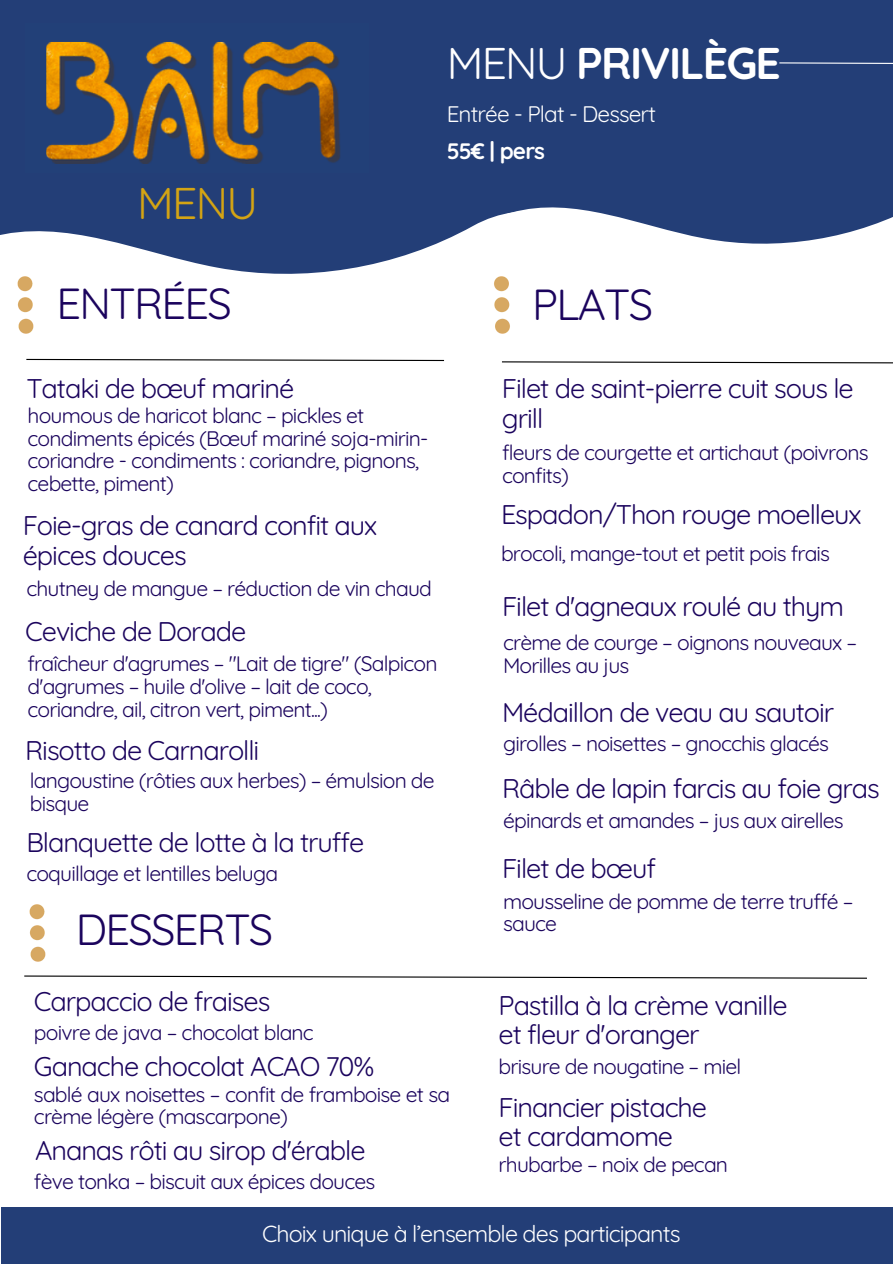
<style>
.page{position:relative;width:893px;height:1264px;background:#fff}
.page>*{position:absolute;margin:0;border:0;box-sizing:border-box;transform-origin:0 0}
.t1{font:700 44.4px "Quicksand";letter-spacing:-.04em;color:#fff}
.t2{font:44.4px "Quicksand";color:#d4a414}
.t3{font:43.5px "Quicksand";letter-spacing:-.04em;color:#1b045d}
.t4{font:27px/29.2px "Quicksand";letter-spacing:-.04em;color:#1b045d}
.t5{font:23.25px "Quicksand";letter-spacing:-.04em;color:#fff}
.t6{font:22.5px "Quicksand";letter-spacing:-.04em;color:#fff}
.t7{font:700 22.5px "Quicksand";letter-spacing:-.04em;color:#fff}
.t8{font:21px/22.8px "Quicksand";letter-spacing:-.04em;color:#1b045d}
.s1{font-weight:400}
</style>
<div class="page">
<svg style="left:0;top:0;width:892px;height:362px;fill:#233e77"></svg>
<svg style="left:778px;top:62px;width:114px;height:3px"></svg>
<svg style="left:89px;top:358px;width:349px;height:3px"></svg>
<svg style="left:101px;top:975px;width:766px;height:4px"></svg>
<svg style="left:566px;top:361px;width:326px;height:3px"></svg>
<img style="left:0;top:241px;width:89px;height:121px">
<img style="left:24px;top:904px;width:77px;height:73px">
<img style="left:438px;top:241px;width:128px;height:122px">
<div style="left:1px;top:1207px;width:891px;height:56px;background:#233e77"></div>
<p class="t1" style="left:446px;top:35px;width:336px"><span class="s1">MENU</span> PRIVILÈGE</p>
<p class="t6" style="left:446px;top:100px;width:211px">Entrée - Plat - Dessert</p>
<h1 class="t2" style="left:137px;top:174px;width:122px">MENU</h1>
<h3 class="t7" style="left:446px;top:136px;width:100px">55€ | pers</h3>
<p class="t3" style="left:57px;top:275px;width:177px">ENTRÉES</p>
<h2 class="t4" style="left:26px;top:373px;width:260px">Tataki de bœuf mariné</h2>
<p class="t8" style="left:28px;top:403px;width:402px">houmous de haricot blanc – pickles et condiments épicés (Bœuf mariné soja-mirin&shy;coriandre - condiments : coriandre, pignons, cebette, piment)</p>
<p class="t4" style="left:23px;top:510px;width:356px">Foie-gras de canard confit aux épices douces</p>
<h2 class="t8" style="left:26px;top:576px;width:407px">chutney de mangue – réduction de vin chaud</h2>
<h2 class="t4" style="left:25px;top:616px;width:223px">Ceviche de Dorade</h2>
<p class="t8" style="left:28px;top:652px;width:411px">fraîcheur d'agrumes – "Lait de tigre" (Salpicon d'agrumes – huile d'olive – lait de coco, coriandre, ail, citron vert, piment...)</p>
<p class="t4" style="left:25px;top:735px;width:236px">Risotto de Carnarolli</p>
<p class="t8" style="left:30px;top:768px;width:406px">langoustine (rôties aux herbes) – émulsion de bisque</p>
<h2 class="t4" style="left:26px;top:827px;width:339px">Blanquette de lotte à la truffe</h2>
<h2 class="t8" style="left:26px;top:862px;width:253px">coquillage et lentilles beluga</h2>
<h1 class="t3" style="left:76px;top:901px;width:199px">DESSERTS</h1>
<h1 class="t4" style="left:34px;top:985px;width:238px">Carpaccio de fraises</h1>
<p class="t8" style="left:34px;top:1020px;width:281px">poivre de java – chocolat blanc</p>
<h2 class="t4" style="left:34px;top:1051px;width:342px">Ganache chocolat ACAO 70%</h2>
<h1 class="t3" style="left:532px;top:277px;width:123px">PLATS</h1>
<h2 class="t4" style="left:502px;top:373px;width:353px">Filet de saint-pierre cuit sous le grill</h2>
<h2 class="t8" style="left:502px;top:441px;width:368px">fleurs de courgette et artichaut (poivrons confits)</h2>
<p class="t4" style="left:501px;top:499px;width:362px">Espadon/Thon rouge moelleux</p>
<p class="t8" style="left:501px;top:541px;width:330px">brocoli, mange-tout et petit pois frais</p>
<h2 class="t4" style="left:502px;top:591px;width:343px">Filet d'agneaux roulé au thym</h2>
<p class="t8" style="left:503px;top:631px;width:355px">crème de courge – oignons nouveaux –<br>Morilles au jus</p>
<p class="t4" style="left:502px;top:697px;width:334px">Médaillon de veau au sautoir</p>
<h2 class="t8" style="left:503px;top:731px;width:327px">girolles – noisettes – gnocchis glacés</h2>
<h2 class="t4" style="left:502px;top:773px;width:379px">Râble de lapin farcis au foie gras</h2>
<p class="t8" style="left:503px;top:809px;width:342px">épinards et amandes – jus aux airelles</p>
<p class="t4" style="left:502px;top:853px;width:156px">Filet de bœuf</p>
<p class="t8" style="left:503px;top:889px;width:352px">mousseline de pomme de terre truffé – sauce</p>
<p class="t4" style="left:498px;top:990px;width:291px">Pastilla à la crème vanille et fleur d'oranger</p>
<h2 class="t8" style="left:498px;top:1054px;width:244px">brisure de nougatine – miel</h2>
<h2 class="t8" style="left:34px;top:1082px;width:418px">sablé aux noisettes – confit de framboise et sa crème légère (mascarpone)</h2>
<h2 class="t4" style="left:35px;top:1135px;width:332px">Ananas rôti au sirop d'érable</h2>
<p class="t8" style="left:34px;top:1170px;width:343px">fève tonka – biscuit aux épices douces</p>
<h2 class="t4" style="left:498px;top:1091px;width:210px">Financier pistache et cardamome</h2>
<p class="t8" style="left:498px;top:1152px;width:231px">rhubarbe – noix de pecan</p>
<h2 class="t5" style="left:262px;top:1218px;width:420px">Choix unique à l’ensemble des participants</h2>
</div>
